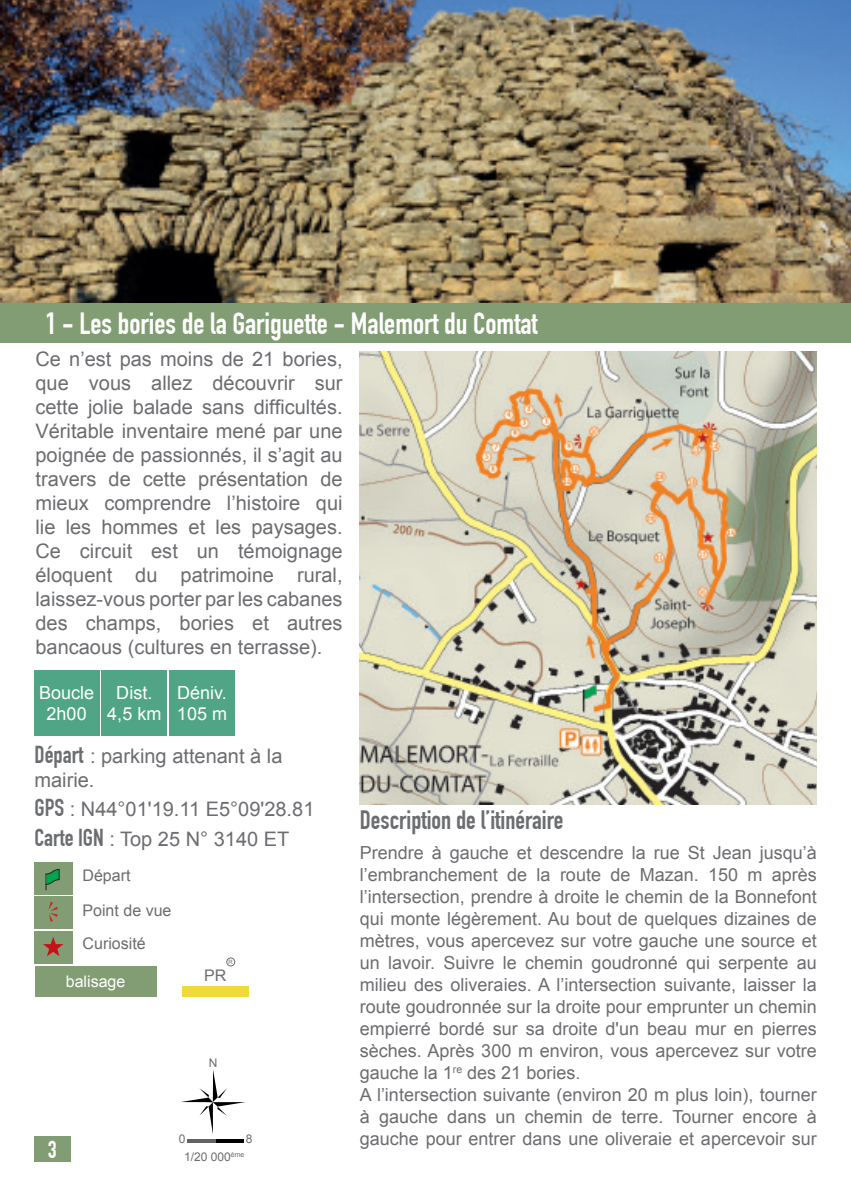
<style>
.page{position:relative;width:851px;height:1191px;background:#fff}
.page>*{position:absolute;margin:0;border:0;box-sizing:border-box;transform-origin:0 0}
.t1{font:700 30px "DIN Condensed";color:#fff}
.t2{font:700 26px "DIN Condensed";color:#6c6d70}
.t3{font:700 24px "DIN Condensed";color:#fff}
.t4{font:20px/24px "Arial";color:#6c6d70;text-align:justify}
.t5{font:18px/22px "Arial";color:#6c6d70;text-align:justify}
.t6{font:18px "Arial";color:#fff}
.t7{font:16px "Arial";color:#6c6d70}
.t8{font:16px "Arial";color:#fff}
.t9{font:12px "Arial";color:#6c6d70}
.t10{font:5.8px "Arial";color:#6c6d70}
.s1{font-family:"DIN Condensed";font-weight:700;font-size:24px}
</style>
<div class="page">
<img style="left:0;top:0;width:850px;height:303px">
<div style="left:0;top:303px;width:850px;height:40px;background:#829d73"></div>
<div style="left:34px;top:1136px;width:36px;height:25px;background:#829d73"></div>
<div style="left:35px;top:861px;width:38px;height:33px;background:#829d73"></div>
<div style="left:35px;top:896px;width:38px;height:33px;background:#829d73"></div>
<div style="left:35px;top:931px;width:38px;height:33px;background:#829d73"></div>
<div style="left:35px;top:966px;width:121px;height:30px;background:#829d73"></div>
<svg style="left:181px;top:1070px;width:64px;height:64px"></svg>
<hr style="left:187px;top:1139px;width:57px;height:4px;background:#000">
<hr style="left:187px;top:1139px;width:28px;height:4px;background:#636366">
<svg style="left:48px;top:901px;width:10px;height:20px"></svg>
<svg style="left:43px;top:937px;width:20px;height:19px"></svg>
<div style="left:34px;top:670px;width:65px;height:65px;background:#4fa586"></div>
<div style="left:102px;top:670px;width:65px;height:65px;background:#4fa586"></div>
<div style="left:169px;top:670px;width:65px;height:65px;background:#4fa586"></div>
<svg style="left:45px;top:869px;width:15px;height:21px"></svg>
<div style="left:182px;top:986px;width:66px;height:10px;background:#f0da3b"></div>
<div style="left:226px;top:957px;width:9px;height:9px;border:1px solid #6c6d70;border-radius:50%"></div>
<img style="left:360px;top:351px;width:456px;height:453px">
<p class="t1" style="left:45px;top:305px;width:493px">1 - Les bories de la Gariguette - Malemort du Comtat</p>
<p class="t4" style="left:35px;top:347px;width:308px">Ce n’est pas moins de 21 bories, que vous allez découvrir sur cette jolie balade sans difficultés.<br>Véritable inventaire mené par une poignée de passionnés, il s’agit au travers de cette présentation de mieux comprendre l’histoire qui lie les hommes et les paysages.<br>Ce circuit est un témoignage éloquent du patrimoine rural, laissez-vous porter par les cabanes des champs, bories et autres bancaous (cultures en terrasse).</p>
<p class="t6" style="left:177px;top:681px;width:51px">Déniv.</p>
<p class="t6" style="left:177px;top:702px;width:52px">105 m</p>
<p class="t4" style="left:34px;top:744px;width:249px"><span class="s1">Départ</span> : parking attenant à la mairie.</p>
<p class="t4" style="left:34px;top:797px;width:281px"><span class="s1">GPS</span> : N44°01'19.11 E5°09'28.81</p>
<p class="t4" style="left:34px;top:827px;width:256px"><span class="s1">Carte IGN</span> : Top 25 N° 3140 ET</p>
<p class="t6" style="left:116px;top:681px;width:37px">Dist.</p>
<p class="t6" style="left:107px;top:702px;width:56px">4,5 km</p>
<p class="t6" style="left:39px;top:681px;width:57px">Boucle</p>
<p class="t6" style="left:47px;top:702px;width:42px">2h00</p>
<p class="t7" style="left:82px;top:864px;width:50px">Départ</p>
<p class="t7" style="left:82px;top:900px;width:90px">Point de vue</p>
<p class="t7" style="left:82px;top:933px;width:65px">Curiosité</p>
<p class="t8" style="left:66px;top:971px;width:61px">balisage</p>
<p class="t3" style="left:48px;top:1135px;width:10px">3</p>
<p class="t10" style="left:228px;top:958px;width:6px">R</p>
<p class="t7" style="left:204px;top:965px;width:24px">PR</p>
<p class="t9" style="left:209px;top:1055px;width:10px">N</p>
<p class="t9" style="left:179px;top:1131px;width:8px">0</p>
<p class="t9" style="left:246px;top:1131px;width:8px">8</p>
<p class="t9" style="left:184px;top:1149px;width:62px">1/20 000<sup>ème</sup></p>
<p class="t2" style="left:360px;top:805px;width:205px">Description de l’itinéraire</p>
<p class="t5" style="left:360px;top:841px;width:458px">Prendre à gauche et descendre la rue St Jean jusqu’à l’embranchement de la route de Mazan. 150 m après l’intersection, prendre à droite le chemin de la Bonnefont qui monte légèrement. Au bout de quelques dizaines de mètres, vous apercevez sur votre gauche une source et un lavoir. Suivre le chemin goudronné qui serpente au milieu des oliveraies. A l’intersection suivante, laisser la route goudronnée sur la droite pour emprunter un chemin empierré bordé sur sa droite d'un beau mur en pierres sèches. Après 300 m environ, vous apercevez sur votre gauche la 1<sup>re</sup> des 21 bories.</p>
<p class="t5" style="left:360px;top:1083px;width:458px">A l’intersection suivante (environ 20 m plus loin), tourner à gauche dans un chemin de terre. Tourner encore à gauche pour entrer dans une oliveraie et apercevoir sur</p>
</div>
